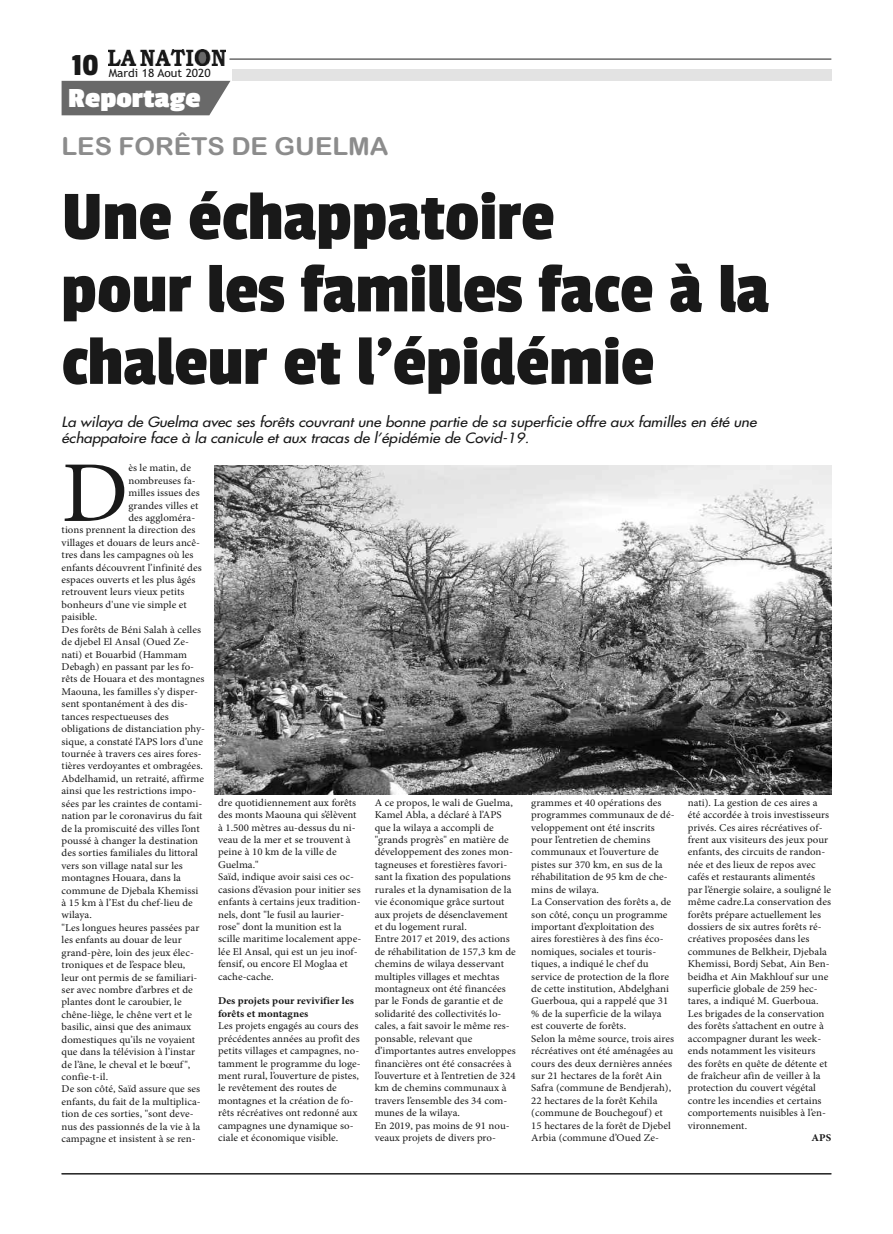
<style>
.page{position:relative;width:893px;height:1234px;background:#fff}
.page>*{position:absolute;margin:0;border:0;box-sizing:border-box;transform-origin:0 0}
.t1{font:86.55px "Minion Pro";color:#191919;scale:1.05 1}
.t2{font:72.45px/72.4px "Passion One";color:#191919;scale:1.05 1}
.t3{font:32.1px "Passion One";color:#191919;scale:1.05 1}
.t4{font:700 28.95px "Passion One";color:#fff;scale:1.05 1}
.t5{font:24.9px "Arial Rounded MT Bold";color:#8c8c8c;scale:1.05 1}
.t6{font:italic 13.8px/15.5px "Futura LT";color:#191919;scale:1.11 1}
.t7{font:11.4px "Trebuchet MS";color:#191919;scale:1.05 1}
.t8{font:10.35px/12.5px "Minion Pro";letter-spacing:.005em;color:#191919;scale:1.05 1}
.t9{font:700 10.35px/12.5px "Minion Pro";letter-spacing:.005em;color:#191919;scale:1.05 1}
</style>
<div class="page">
<hr style="left:62px;top:1172px;width:769px;height:1px;background:#191919">
<img style="left:109px;top:50px;width:117px;height:15px">
<hr style="left:229px;top:59px;width:602px;height:1px;background:#191919">
<div style="left:232px;top:69px;width:599px;height:12px;background:#e3e3e3"></div>
<div style="left:62px;top:81px;width:168px;height:34px;background:#696969"></div>
<img style="left:214px;top:466px;width:617px;height:327px">
<h3 class="t3" style="left:72px;top:48px;width:27px">10</h3>
<p class="t7" style="left:109px;top:66px;width:99px">Mardi 18 Aout 2020</p>
<h3 class="t4" style="left:68px;top:82px;width:128px">Reportage</h3>
<h3 class="t5" style="left:62px;top:132px;width:313px">LES FORÊTS DE GUELMA</h3>
<h2 class="t2" style="left:62px;top:179px;width:676px">Une échappatoire<br>pour les familles face à la chaleur et l’épidémie</h2>
<h3 class="t6" style="left:62px;top:414px;width:628px">La wilaya de Guelma avec ses forêts couvrant une bonne partie de sa superficie offre aux familles en été une échappatoire face à la canicule et aux tracas de l’épidémie de Covid-19.</h3>
<h1 class="t1" style="left:62px;top:460px;width:65px">D</h1>
<p class="t8" style="left:128px;top:462px;width:61px">ès le matin, de</p>
<p class="t8" style="left:128px;top:475px;width:66px">nombreuses fa-</p>
<p class="t8" style="left:128px;top:487px;width:69px">milles issues des</p>
<p class="t8" style="left:128px;top:500px;width:68px">grandes villes et</p>
<p class="t8" style="left:128px;top:512px;width:65px">des aggloméra-</p>
<p class="t8" style="left:62px;top:524px;width:129px">tions prennent la direction des</p>
<p class="t8" style="left:62px;top:537px;width:133px">villages et douars de leurs ancê-</p>
<p class="t8" style="left:62px;top:549px;width:127px">tres dans les campagnes où les</p>
<p class="t8" style="left:62px;top:562px;width:135px">enfants découvrent l’infinité des</p>
<p class="t8" style="left:62px;top:574px;width:129px">espaces ouverts et les plus âgés</p>
<p class="t8" style="left:62px;top:586px;width:118px">retrouvent leurs vieux petits</p>
<p class="t8" style="left:62px;top:599px;width:121px">bonheurs d'une vie simple et</p>
<p class="t8" style="left:62px;top:611px;width:36px">paisible.</p>
<p class="t8" style="left:62px;top:624px;width:134px">Des forêts de Béni Salah à celles</p>
<p class="t8" style="left:62px;top:636px;width:123px">de djebel El Ansal (Oued Ze-</p>
<p class="t8" style="left:62px;top:648px;width:121px">nati) et Bouarbid (Hammam</p>
<p class="t8" style="left:62px;top:661px;width:128px">Debagh) en passant par les fo-</p>
<p class="t8" style="left:62px;top:673px;width:138px">rêts de Houara et des montagnes</p>
<p class="t8" style="left:62px;top:686px;width:132px">Maouna, les familles s’y disper-</p>
<p class="t8" style="left:62px;top:698px;width:122px">sent spontanément à des dis-</p>
<p class="t8" style="left:62px;top:711px;width:104px">tances respectueuses des</p>
<p class="t8" style="left:62px;top:723px;width:138px">obligations de distanciation phy-</p>
<p class="t8" style="left:62px;top:735px;width:136px">sique, a constaté l’APS lors d’une</p>
<p class="t8" style="left:62px;top:748px;width:135px">tournée à travers ces aires fores-</p>
<p class="t8" style="left:62px;top:760px;width:136px">tières verdoyantes et ombragées.</p>
<p class="t8" style="left:62px;top:773px;width:137px">Abdelhamid, un retraité, affirme</p>
<p class="t8" style="left:62px;top:785px;width:130px">ainsi que les restrictions impo-</p>
<p class="t8" style="left:62px;top:797px;width:136px">sées par les craintes de contami-</p>
<p class="t8" style="left:62px;top:810px;width:136px">nation par le coronavirus du fait</p>
<p class="t8" style="left:62px;top:822px;width:133px">de la promiscuité des villes l’ont</p>
<p class="t8" style="left:62px;top:835px;width:131px">poussé à changer la destination</p>
<p class="t8" style="left:62px;top:847px;width:131px">des sorties familiales du littoral</p>
<p class="t8" style="left:62px;top:860px;width:117px">vers son village natal sur les</p>
<p class="t8" style="left:62px;top:872px;width:115px">montagnes Houara, dans la</p>
<p class="t8" style="left:62px;top:884px;width:132px">commune de Djebala Khemissi</p>
<p class="t8" style="left:62px;top:897px;width:127px">à 15 km à l’Est du chef-lieu de</p>
<p class="t8" style="left:62px;top:909px;width:30px">wilaya.</p>
<p class="t8" style="left:62px;top:922px;width:133px">"Les longues heures passées par</p>
<p class="t8" style="left:62px;top:934px;width:116px">les enfants au douar de leur</p>
<p class="t8" style="left:62px;top:946px;width:127px">grand-père, loin des jeux élec-</p>
<p class="t8" style="left:62px;top:959px;width:119px">troniques et de l’espace bleu,</p>
<p class="t8" style="left:62px;top:971px;width:131px">leur ont permis de se familiari-</p>
<p class="t8" style="left:62px;top:984px;width:127px">ser avec nombre d’arbres et de</p>
<p class="t8" style="left:62px;top:996px;width:116px">plantes dont le caroubier, le</p>
<p class="t8" style="left:62px;top:1008px;width:126px">chêne-liège, le chêne vert et le</p>
<p class="t8" style="left:62px;top:1021px;width:125px">basilic, ainsi que des animaux</p>
<p class="t8" style="left:62px;top:1033px;width:129px">domestiques qu’ils ne voyaient</p>
<p class="t8" style="left:62px;top:1046px;width:129px">que dans la télévision à l’instar</p>
<p class="t8" style="left:62px;top:1058px;width:124px">de l’âne, le cheval et le bœuf",</p>
<p class="t8" style="left:62px;top:1071px;width:46px">confie-t-il.</p>
<p class="t8" style="left:62px;top:1083px;width:134px">De son côté, Saïd assure que ses</p>
<p class="t8" style="left:62px;top:1095px;width:134px">enfants, du fait de la multiplica-</p>
<p class="t8" style="left:62px;top:1108px;width:127px">tion de ces sorties, "sont deve-</p>
<p class="t8" style="left:62px;top:1120px;width:134px">nus des passionnés de la vie à la</p>
<p class="t8" style="left:62px;top:1133px;width:129px">campagne et insistent à se ren-</p>
<p class="t8" style="left:218px;top:796px;width:138px">dre quotidiennement aux forêts des monts Maouna qui s’élèvent à 1.500 mètres au-dessus du ni&shy;veau de la mer et se trouvent à peine à 10 km de la ville de<br>Guelma."<br>Saïd, indique avoir saisi ces oc&shy;casions d’évasion pour initier ses enfants à certains jeux tradition&shy;nels, dont "le fusil au laurier&shy;rose" dont la munition est la scille maritime localement appe&shy;lée El Ansal, qui est un jeu inof&shy;fensif, ou encore El Moglaa et cache-cache.</p>
<p class="t9" style="left:218px;top:995px;width:131px">Des projets pour revivifier les forêts et montagnes</p>
<p class="t8" style="left:218px;top:1020px;width:137px">Les projets engagés au cours des précédentes années au profit des petits villages et campagnes, no&shy;tamment le programme du loge&shy;ment rural, l’ouverture de pistes, le revêtement des routes de montagnes et la création de fo&shy;rêts récréatives ont redonné aux campagnes une dynamique so&shy;ciale et économique visible.</p>
<p class="t8" style="left:375px;top:796px;width:136px">A ce propos, le wali de Guelma,<br>Kamel Abla, a déclaré à l’APS que la wilaya a accompli de "grands progrès" en matière de développement des zones mon&shy;tagneuses et forestières favori&shy;sant la fixation des populations rurales et la dynamisation de la vie économique grâce surtout aux projets de désenclavement et du logement rural.<br>Entre 2017 et 2019, des actions de réhabilitation de 157,3 km de chemins de wilaya desservant multiples villages et mechtas montagneux ont été financées par le Fonds de garantie et de solidarité des collectivités lo&shy;cales, a fait savoir le même res&shy;ponsable, relevant que d’importantes autres enveloppes financières ont été consacrées à l’ouverture et à l’entretien de 324 km de chemins communaux à travers l’ensemble des 34 com&shy;munes de la wilaya.<br>En 2019, pas moins de 91 nou&shy;veaux projets de divers pro-</p>
<p class="t8" style="left:531px;top:796px;width:138px">grammes et 40 opérations des programmes communaux de dé&shy;veloppement ont été inscrits pour l’entretien de chemins communaux et l’ouverture de pistes sur 370 km, en sus de la réhabilitation de 95 km de che&shy;mins de wilaya.<br>La Conservation des forêts a, de son côté, conçu un programme important d’exploitation des aires forestières à des fins éco&shy;nomiques, sociales et touris&shy;tiques, a indiqué le chef du service de protection de la flore de cette institution, Abdelghani<br>Guerboua, qui a rappelé que 31 % de la superficie de la wilaya est couverte de forêts.<br>Selon la même source, trois aires récréatives ont été aménagées au cours des deux dernières années sur 21 hectares de la forêt Ain<br>Safra (commune de Bendjerah),<br>22 hectares de la forêt Kehila (commune de Bouchegouf) et<br>15 hectares de la forêt de Djebel<br>Arbia (commune d’Oued Ze-</p>
<p class="t8" style="left:688px;top:796px;width:138px">nati). La gestion de ces aires a été accordée à trois investisseurs privés. Ces aires récréatives of&shy;frent aux visiteurs des jeux pour enfants, des circuits de randon&shy;née et des lieux de repos avec cafés et restaurants alimentés par l’énergie solaire, a souligné le même cadre.La conservation des forêts prépare actuellement les dossiers de six autres forêts ré&shy;créatives proposées dans les communes de Belkheir, Djebala<br>Khemissi, Bordj Sebat, Ain Ben&shy;beidha et Ain Makhlouf sur une superficie globale de 259 hec&shy;tares, a indiqué M. Guerboua.<br>Les brigades de la conservation des forêts s’attachent en outre à accompagner durant les week&shy;ends notamment les visiteurs des forêts en quête de détente et de fraîcheur afin de veiller à la protection du couvert végétal contre les incendies et certains comportements nuisibles à l’en&shy;vironnement.</p>
<p class="t9" style="left:812px;top:1132px;width:20px">APS</p>
</div>
